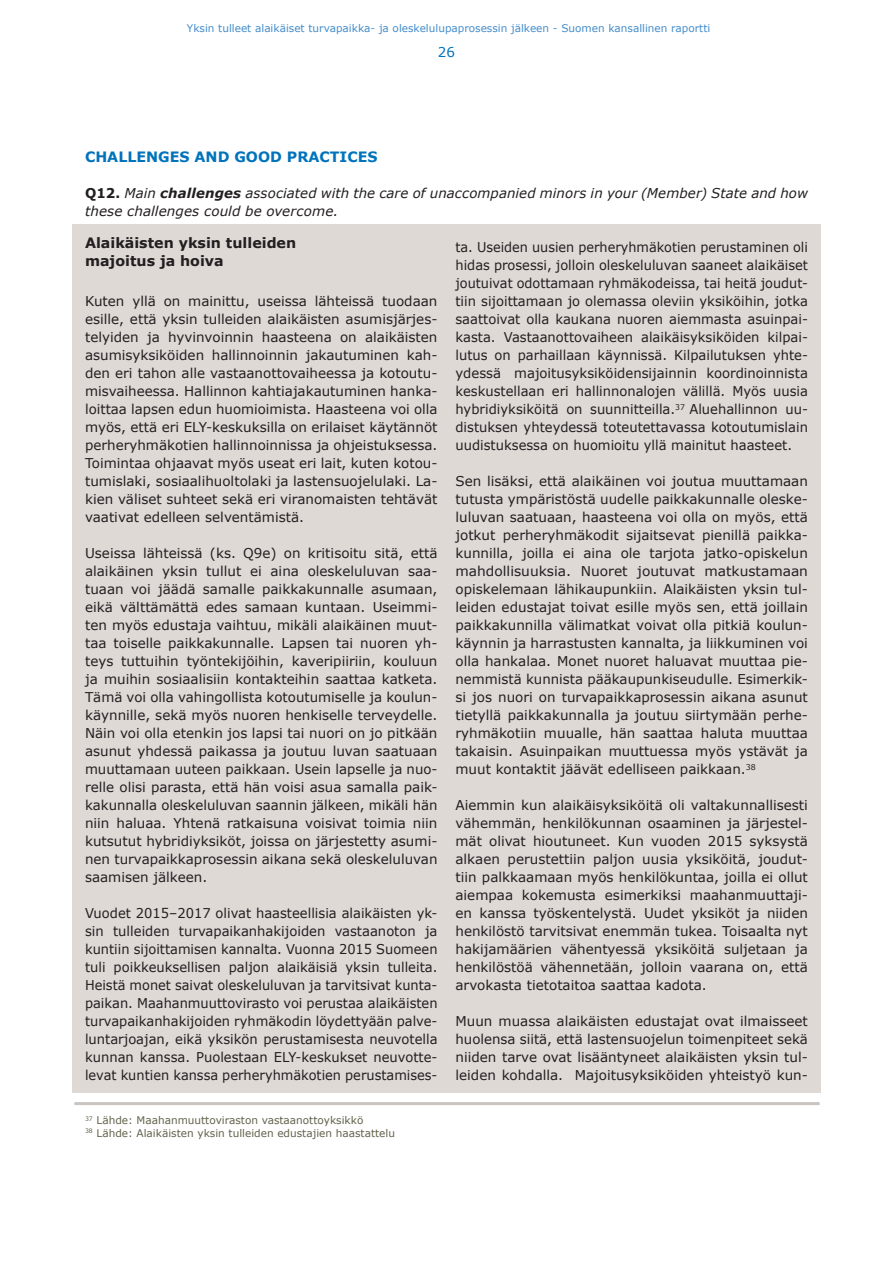
<style>
.page{position:relative;width:893px;height:1263px;background:#fff}
.page>*{position:absolute;margin:0;border:0;box-sizing:border-box;transform-origin:0 0}
.t1{font:700 14.25px/18px "Verdana";color:#231f20}
.t2{font:700 14.25px "Verdana";color:#0073bc}
.t3{font:13.5px/18px "Verdana";color:#231f20;text-align:justify}
.t4{font:13.5px/18px "Verdana";color:#231f20;text-align:justify;scale:.95 1}
.t5{font:italic 13.5px/18px "Verdana";letter-spacing:.005em;color:#231f20}
.t6{font:13.5px "Verdana";color:#0073bc}
.t7{font:10.5px/12.8px "Verdana";color:#63624c}
.t8{font:10.5px "Verdana";color:#448dcb}
.s1{font-weight:700;font-style:normal}
.s2{font-weight:700}
</style>
<div class="page">
<hr style="left:74px;top:1102px;width:746px;height:3px;background:#cbc3c0">
<div style="left:72px;top:224px;width:749px;height:869px;background:#dfd9d6"></div>
<p class="t8" style="left:187px;top:21px;width:525px">Yksin tulleet alaikäiset turvapaikka- ja oleskelulupaprosessin jälkeen - Suomen kansallinen raportti</p>
<p class="t6" style="left:438px;top:43px;width:19px">26</p>
<p class="t2" style="left:85px;top:147px;width:294px">CHALLENGES AND GOOD PRACTICES</p>
<p class="t5" style="left:85px;top:184px;width:724px"><span class="s1">Q12.</span> Main <span class="s2">challenges</span> associated with the care of unaccompanied minors in your (Member) State and how these challenges could be overcome.</p>
<p class="t1" style="left:85px;top:233px;width:213px">Alaikäisten yksin tulleiden majoitus ja hoiva</p>
<p class="t3" style="left:85px;top:292px;width:354px">Kuten yllä on mainittu, useissa lähteissä tuodaan esille, että yksin tulleiden alaikäisten asumisjärjes&shy;telyiden ja hyvinvoinnin haasteena on alaikäisten asumisyksiköiden hallinnoinnin jakautuminen kah&shy;den eri tahon alle vastaanottovaiheessa ja kotoutu&shy;misvaiheessa. Hallinnon kahtiajakautuminen hanka&shy;loittaa lapsen edun huomioimista. Haasteena voi olla myös, että eri ELY-keskuksilla on erilaiset käytännöt perheryhmäkotien hallinnoinnissa ja ohjeistuksessa.<br>Toimintaa ohjaavat myös useat eri lait, kuten kotou&shy;tumislaki, sosiaalihuoltolaki ja lastensuojelulaki. La&shy;kien väliset suhteet sekä eri viranomaisten tehtävät vaativat edelleen selventämistä.</p>
<p class="t3" style="left:85px;top:544px;width:354px">Useissa lähteissä (ks. Q9e) on kritisoitu sitä, että alaikäinen yksin tullut ei aina oleskeluluvan saa&shy;tuaan voi jäädä samalle paikkakunnalle asumaan, eikä välttämättä edes samaan kuntaan. Useimmi&shy;ten myös edustaja vaihtuu, mikäli alaikäinen muut&shy;taa toiselle paikkakunnalle. Lapsen tai nuoren yh&shy;teys tuttuihin työntekijöihin, kaveripiiriin, kouluun ja muihin sosiaalisiin kontakteihin saattaa katketa.<br>Tämä voi olla vahingollista kotoutumiselle ja koulun&shy;käynnille, sekä myös nuoren henkiselle terveydelle.<br>Näin voi olla etenkin jos lapsi tai nuori on jo pitkään asunut yhdessä paikassa ja joutuu luvan saatuaan muuttamaan uuteen paikkaan. Usein lapselle ja nuo&shy;relle olisi parasta, että hän voisi asua samalla paik&shy;kakunnalla oleskeluluvan saannin jälkeen, mikäli hän niin haluaa. Yhtenä ratkaisuna voisivat toimia niin kutsutut hybridiyksiköt, joissa on järjestetty asumi&shy;nen turvapaikkaprosessin aikana sekä oleskeluluvan saamisen jälkeen.</p>
<p class="t3" style="left:85px;top:904px;width:354px">Vuodet 2015–2017 olivat haasteellisia alaikäisten yk&shy;sin tulleiden turvapaikanhakijoiden vastaanoton ja kuntiin sijoittamisen kannalta. Vuonna 2015 Suomeen tuli poikkeuksellisen paljon alaikäisiä yksin tulleita.<br>Heistä monet saivat oleskeluluvan ja tarvitsivat kunta&shy;paikan. Maahanmuuttovirasto voi perustaa alaikäisten turvapaikanhakijoiden ryhmäkodin löydettyään palve&shy;luntarjoajan, eikä yksikön perustamisesta neuvotella kunnan kanssa. Puolestaan ELY-keskukset neuvotte&shy;levat kuntien kanssa perheryhmäkotien perustamises-</p>
<p class="t4" style="left:455px;top:238px;width:373px">ta. Useiden uusien perheryhmäkotien perustaminen oli hidas prosessi, jolloin oleskeluluvan saaneet alaikäiset joutuivat odottamaan ryhmäkodeissa, tai heitä joudut&shy;tiin sijoittamaan jo olemassa oleviin yksiköihin, jotka saattoivat olla kaukana nuoren aiemmasta asuinpai&shy;kasta. Vastaanottovaiheen alaikäisyksiköiden kilpai&shy;lutus on parhaillaan käynnissä. Kilpailutuksen yhte&shy;ydessä majoitusyksiköidensijainnin koordinoinnista keskustellaan eri hallinnonalojen välillä. Myös uusia hybridiyksiköitä on suunnitteilla.<sup>37</sup> Aluehallinnon uu&shy;distuksen yhteydessä toteutettavassa kotoutumislain uudistuksessa on huomioitu yllä mainitut haasteet.</p>
<p class="t3" style="left:455px;top:472px;width:354px">Sen lisäksi, että alaikäinen voi joutua muuttamaan tutusta ympäristöstä uudelle paikkakunnalle oleske&shy;luluvan saatuaan, haasteena voi olla on myös, että jotkut perheryhmäkodit sijaitsevat pienillä paikka&shy;kunnilla, joilla ei aina ole tarjota jatko-opiskelun mahdollisuuksia. Nuoret joutuvat matkustamaan opiskelemaan lähikaupunkiin. Alaikäisten yksin tul&shy;leiden edustajat toivat esille myös sen, että joillain paikkakunnilla välimatkat voivat olla pitkiä koulun&shy;käynnin ja harrastusten kannalta, ja liikkuminen voi olla hankalaa. Monet nuoret haluavat muuttaa pie&shy;nemmistä kunnista pääkaupunkiseudulle. Esimerkik&shy;si jos nuori on turvapaikkaprosessin aikana asunut tietyllä paikkakunnalla ja joutuu siirtymään perhe&shy;ryhmäkotiin muualle, hän saattaa haluta muuttaa takaisin. Asuinpaikan muuttuessa myös ystävät ja muut kontaktit jäävät edelliseen paikkaan.<sup>38</sup></p>
<p class="t3" style="left:455px;top:796px;width:354px">Aiemmin kun alaikäisyksiköitä oli valtakunnallisesti vähemmän, henkilökunnan osaaminen ja järjestel&shy;mät olivat hioutuneet. Kun vuoden 2015 syksystä alkaen perustettiin paljon uusia yksiköitä, joudut&shy;tiin palkkaamaan myös henkilökuntaa, joilla ei ollut aiempaa kokemusta esimerkiksi maahanmuuttaji&shy;en kanssa työskentelystä. Uudet yksiköt ja niiden henkilöstö tarvitsivat enemmän tukea. Toisaalta nyt hakijamäärien vähentyessä yksiköitä suljetaan ja henkilöstöä vähennetään, jolloin vaarana on, että arvokasta tietotaitoa saattaa kadota.</p>
<p class="t3" style="left:455px;top:1012px;width:354px">Muun muassa alaikäisten edustajat ovat ilmaisseet huolensa siitä, että lastensuojelun toimenpiteet sekä niiden tarve ovat lisääntyneet alaikäisten yksin tul&shy;leiden kohdalla. Majoitusyksiköiden yhteistyö kun-</p>
<p class="t7" style="left:85px;top:1114px;width:312px"><sup>37</sup> Lähde: Maahanmuuttoviraston vastaanottoyksikkö<br><sup>38</sup> Lähde: Alaikäisten yksin tulleiden edustajien haastattelu</p>
</div>
